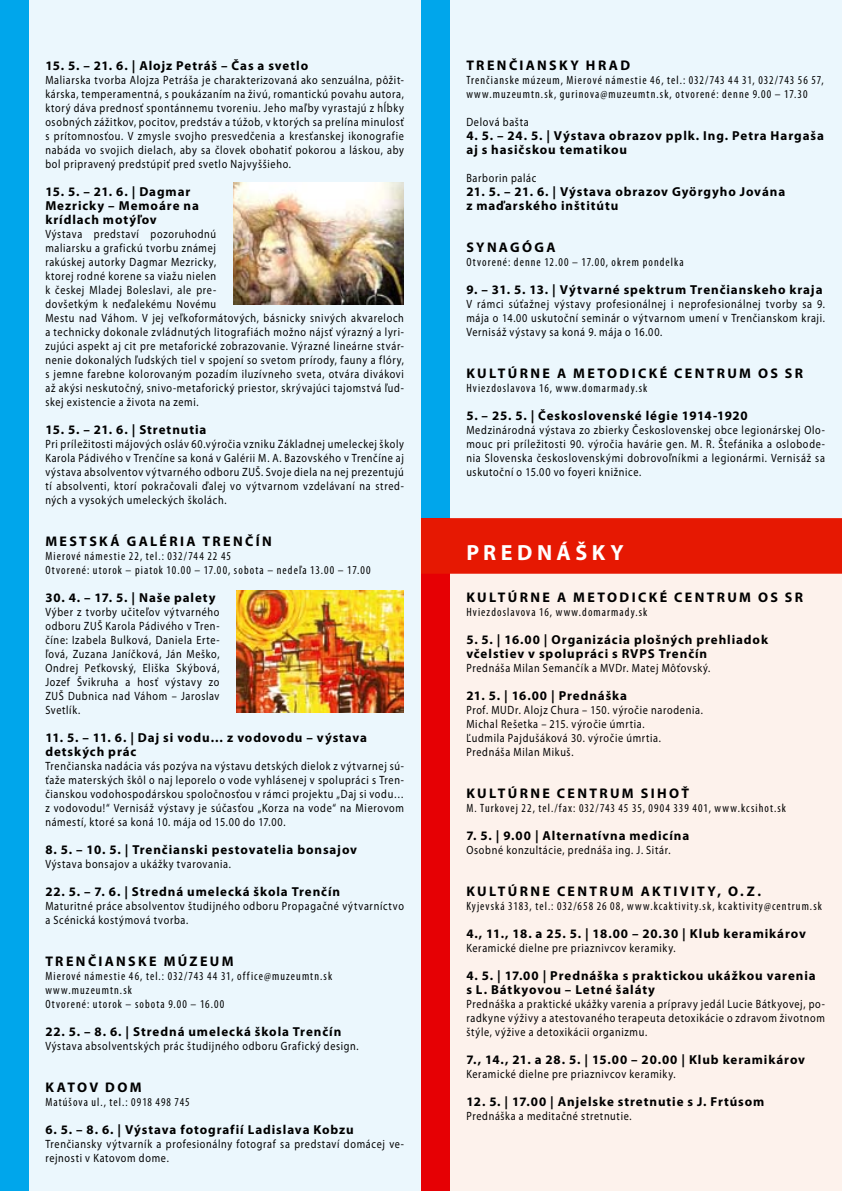
<style>
.page{position:relative;width:842px;height:1191px;background:#fff}
.page>*{position:absolute;margin:0;border:0;box-sizing:border-box;transform-origin:0 0}
.t1{font:700 22px "Myriad Pro";letter-spacing:.205em;color:#fff}
.t2{font:700 14px "Myriad Pro";letter-spacing:.165em;color:#000}
.t3{font:700 13px/14px "Myriad Pro";letter-spacing:.07em;color:#000}
.t4{font:12px/14px "Myriad Pro";letter-spacing:.065em;color:#000;text-align:justify;scale:.85 1}
.t5{font:condensed 12px/14px "Myriad Pro";letter-spacing:.095em;color:#000}
</style>
<div class="page">
<div style="left:0;top:0;width:421px;height:756px;background:#ebf7fd"></div>
<div style="left:0;top:0;width:28px;height:756px;background:#00a6eb"></div>
<div style="left:421px;top:0;width:421px;height:518px;background:#ebf7fd"></div>
<div style="left:421px;top:518px;width:421px;height:673px;background:#fdf2ec"></div>
<div style="left:0;top:756px;width:421px;height:435px;background:#ebf7fd"></div>
<div style="left:421px;top:0;width:28px;height:518px;background:#00a6eb"></div>
<div style="left:421px;top:518px;width:28px;height:673px;background:#e60004"></div>
<div style="left:0;top:756px;width:28px;height:435px;background:#00a6eb"></div>
<img style="left:233px;top:182px;width:171px;height:122px">
<img style="left:237px;top:590px;width:167px;height:122px">
<div style="left:421px;top:518px;width:421px;height:56px;background:#e61802"></div>
<p class="t3" style="left:45px;top:58px;width:264px">15. 5. – 21. 6. | Alojz Petráš – Čas a svetlo</p>
<p class="t4" style="left:45px;top:73px;width:423px">Maliarska tvorba Alojza Petráša je charakterizovaná ako senzuálna, pôžit&shy;kárska, temperamentná, s poukázaním na živú, romantickú povahu autora, ktorý dáva prednosť spontánnemu tvoreniu. Jeho maľby vyrastajú z hĺbky osobných zážitkov, pocitov, predstáv a túžob, v ktorých sa prelína minulosť s prítomnosťou. V zmysle svojho presvedčenia a kresťanskej ikonografie nabáda vo svojich dielach, aby sa človek obohatiť pokorou a láskou, aby bol pripravený predstúpiť pred svetlo Najvyššieho.</p>
<p class="t3" style="left:45px;top:184px;width:155px">15. 5. – 21. 6. | Dagmar<br>Mezricky – Memoáre na krídlach motýľov</p>
<p class="t4" style="left:45px;top:227px;width:423px;text-align:left">Výstava predstaví pozoruhodnú<br>maliarsku a grafickú tvorbu známej<br>rakúskej autorky Dagmar Mezricky,<br>ktorej rodné korene sa viažu nielen<br>k českej Mladej Boleslavi, ale pre-<br>dovšetkým k neďalekému Novému<br>Mestu nad Váhom. V jej veľkoformátových, básnicky snivých akvareloch a technicky dokonale zvládnutých litografiách možno nájsť výrazný a lyri&shy;zujúci aspekt aj cit pre metaforické zobrazovanie. Výrazné lineárne stvár&shy;nenie dokonalých ľudských tiel v spojení so svetom prírody, fauny a flóry, s jemne farebne kolorovaným pozadím iluzívneho sveta, otvára divákovi až akýsi neskutočný, snivo-metaforický priestor, skrývajúci tajomstvá ľud&shy;skej existencie a života na zemi.</p>
<p class="t3" style="left:45px;top:422px;width:163px">15. 5. – 21. 6. | Stretnutia</p>
<p class="t4" style="left:45px;top:437px;width:423px">Pri príležitosti májových osláv 60.výročia vzniku Základnej umeleckej školy Karola Pádivého v Trenčíne sa koná v Galérii M. A. Bazovského v Trenčíne aj výstava absolventov výtvarného odboru ZUŠ. Svoje diela na nej prezentujú tí absolventi, ktorí pokračovali ďalej vo výtvarnom vzdelávaní na stred&shy;ných a vysokých umeleckých školách.</p>
<p class="t2" style="left:45px;top:532px;width:228px">MESTSKÁ GALÉRIA TRENČÍN</p>
<p class="t5" style="left:45px;top:549px;width:327px">Mierové námestie 22, tel.: 032/744 22 45<br>Otvorené: utorok – piatok 10.00 – 17.00, sobota – nedeľa 13.00 – 17.00</p>
<p class="t3" style="left:45px;top:590px;width:172px">30. 4. – 17. 5. | Naše palety</p>
<p class="t4" style="left:45px;top:605px;width:206px">Výber z tvorby učiteľov výtvarného odboru ZUŠ Karola Pádivého v Tren&shy;číne: Izabela Bulková, Daniela Erte&shy;ľová, Zuzana Janíčková, Ján Meško, Ondrej Peťkovský, Eliška Skýbová, Jozef Švikruha a hosť výstavy zo ZUŠ Dubnica nad Váhom – Jaroslav Svetlík.</p>
<p class="t3" style="left:45px;top:730px;width:323px">11. 5. – 11. 6. | Daj si vodu… z vodovodu – výstava detských prác</p>
<p class="t4" style="left:45px;top:759px;width:423px">Trenčianska nadácia vás pozýva na výstavu detských dielok z výtvarnej sú&shy;ťaže materských škôl o naj leporelo o vode vyhlásenej v spolupráci s Tren&shy;čianskou vodohospodárskou spoločnosťou v rámci projektu „Daj si vodu… z vodovodu!“ Vernisáž výstavy je súčasťou „Korza na vode“ na Mierovom námestí, ktoré sa koná 10. mája od 15.00 do 17.00.</p>
<p class="t3" style="left:45px;top:842px;width:313px">8. 5. – 10. 5. | Trenčianski pestovatelia bonsajov</p>
<p class="t4" style="left:45px;top:857px;width:220px">Výstava bonsajov a ukážky tvarovania.</p>
<p class="t3" style="left:45px;top:884px;width:296px">22. 5. – 7. 6. | Stredná umelecká škola Trenčín</p>
<p class="t4" style="left:45px;top:899px;width:423px">Maturitné práce absolventov študijného odboru Propagačné výtvarníctvo a Scénická kostýmová tvorba.</p>
<p class="t2" style="left:45px;top:952px;width:190px">TRENČIANSKE MÚZEUM</p>
<p class="t5" style="left:45px;top:969px;width:288px">Mierové námestie 46, tel.: 032/743 44 31, office@muzeumtn.sk www.muzeumtn.sk<br>Otvorené: utorok – sobota 9.00 – 16.00</p>
<p class="t3" style="left:45px;top:1024px;width:298px">22. 5. – 8. 6. | Stredná umelecká škola Trenčín</p>
<p class="t4" style="left:45px;top:1039px;width:370px">Výstava absolventských prác študijného odboru Grafický design.</p>
<p class="t2" style="left:45px;top:1078px;width:98px">KATOV DOM</p>
<p class="t5" style="left:45px;top:1095px;width:146px">Matúšova ul., tel.: 0918 498 745</p>
<p class="t3" style="left:45px;top:1122px;width:310px">6. 5. – 8. 6. | Výstava fotografií Ladislava Kobzu</p>
<p class="t4" style="left:45px;top:1137px;width:423px">Trenčiansky výtvarník a profesionálny fotograf sa predstaví domácej ve&shy;rejnosti v Katovom dome.</p>
<p class="t2" style="left:466px;top:56px;width:165px">TRENČIANSKY HRAD</p>
<p class="t5" style="left:466px;top:73px;width:359px">Trenčianske múzeum, Mierové námestie 46, tel.: 032/743 44 31, 032/743 56 57, www.muzeumtn.sk, gurinova@muzeumtn.sk, otvorené: denne 9.00 – 17.30</p>
<p class="t4" style="left:466px;top:115px;width:75px">Delová bašta</p>
<p class="t3" style="left:466px;top:128px;width:359px">4. 5. – 24. 5. | Výstava obrazov pplk. Ing. Petra Hargaša aj s hasičskou tematikou</p>
<p class="t4" style="left:466px;top:171px;width:84px">Barborin palác</p>
<p class="t3" style="left:466px;top:184px;width:320px">21. 5. – 21. 6. | Výstava obrazov Györgyho Jována z maďarského inštitútu</p>
<p class="t2" style="left:466px;top:238px;width:91px">SYNAGÓGA</p>
<p class="t5" style="left:466px;top:255px;width:219px">Otvorené: denne 12.00 – 17.00, okrem pondelka</p>
<p class="t3" style="left:466px;top:282px;width:358px">9. – 31. 5. 13. | Výtvarné spektrum Trenčianskeho kraja</p>
<p class="t4" style="left:466px;top:297px;width:423px">V rámci súťažnej výstavy profesionálnej i neprofesionálnej tvorby sa 9. mája o 14.00 uskutoční seminár o výtvarnom umení v Trenčianskom kraji.<br>Vernisáž výstavy sa koná 9. mája o 16.00.</p>
<p class="t2" style="left:466px;top:364px;width:338px">KULTÚRNE A METODICKÉ CENTRUM OS SR</p>
<p class="t5" style="left:466px;top:381px;width:183px">Hviezdoslavova 16, www.domarmady.sk</p>
<p class="t3" style="left:466px;top:408px;width:283px">5. – 25. 5. | Československé légie 1914-1920</p>
<p class="t4" style="left:466px;top:423px;width:423px">Medzinárodná výstava zo zbierky Československej obce legionárskej Olo&shy;mouc pri príležitosti 90. výročia havárie gen. M. R. Štefánika a oslobode&shy;nia Slovenska československými dobrovoľníkmi a legionármi. Vernisáž sa uskutoční o 15.00 vo foyeri knižnice.</p>
<h1 class="t1" style="left:466px;top:538px;width:159px">PREDNÁŠKY</h1>
<p class="t2" style="left:466px;top:588px;width:338px">KULTÚRNE A METODICKÉ CENTRUM OS SR</p>
<p class="t5" style="left:466px;top:605px;width:183px">Hviezdoslavova 16, www.domarmady.sk</p>
<p class="t3" style="left:466px;top:632px;width:303px">5. 5. | 16.00 | Organizácia plošných prehliadok včelstiev v spolupráci s RVPS Trenčín</p>
<p class="t4" style="left:466px;top:661px;width:289px">Prednáša Milan Semančík a MVDr. Matej Môťovský.</p>
<p class="t3" style="left:466px;top:688px;width:162px">21. 5. | 16.00 | Prednáška</p>
<p class="t4" style="left:466px;top:703px;width:280px;text-align:left">Prof. MUDr. Alojz Chura – 150. výročie narodenia.<br>Michal Rešetka – 215. výročie úmrtia.<br>Ľudmila Pajdušáková 30. výročie úmrtia.<br>Prednáša Milan Mikuš.</p>
<p class="t2" style="left:466px;top:784px;width:224px">KULTÚRNE CENTRUM SIHOŤ</p>
<p class="t5" style="left:466px;top:801px;width:321px">M. Turkovej 22, tel./fax: 032/743 45 35, 0904 339 401, www.kcsihot.sk</p>
<p class="t3" style="left:466px;top:828px;width:224px">7. 5. | 9.00 | Alternatívna medicína</p>
<p class="t4" style="left:466px;top:843px;width:242px">Osobné konzultácie, prednáša ing. J. Sitár.</p>
<p class="t2" style="left:466px;top:882px;width:296px">KULTÚRNE CENTRUM AKTIVITY, o .z .</p>
<p class="t5" style="left:466px;top:899px;width:357px">Kyjevská 3183, tel.: 032/658 26 08, www.kcaktivity.sk, kcaktivity@centrum.sk</p>
<p class="t3" style="left:466px;top:926px;width:341px">4., 11., 18. a 25. 5. | 18.00 – 20.30 | Klub keramikárov</p>
<p class="t4" style="left:466px;top:941px;width:248px">Keramické dielne pre priaznivcov keramiky.</p>
<p class="t3" style="left:466px;top:968px;width:351px">4. 5. | 17.00 | Prednáška s praktickou ukážkou varenia s L. Bátkyovou – Letné šaláty</p>
<p class="t4" style="left:466px;top:997px;width:423px">Prednáška a praktické ukážky varenia a prípravy jedál Lucie Bátkyovej, po&shy;radkyne výživy a atestovaného terapeuta detoxikácie o zdravom životnom štýle, výžive a detoxikácii organizmu.</p>
<p class="t3" style="left:466px;top:1052px;width:340px">7., 14., 21. a 28. 5. | 15.00 – 20.00 | Klub keramikárov</p>
<p class="t4" style="left:466px;top:1067px;width:248px">Keramické dielne pre priaznivcov keramiky.</p>
<p class="t3" style="left:466px;top:1094px;width:300px">12. 5. | 17.00 | Anjelske stretnutie s J. Frtúsom</p>
<p class="t4" style="left:466px;top:1109px;width:196px">Prednáška a meditačné stretnutie.</p>
</div>
